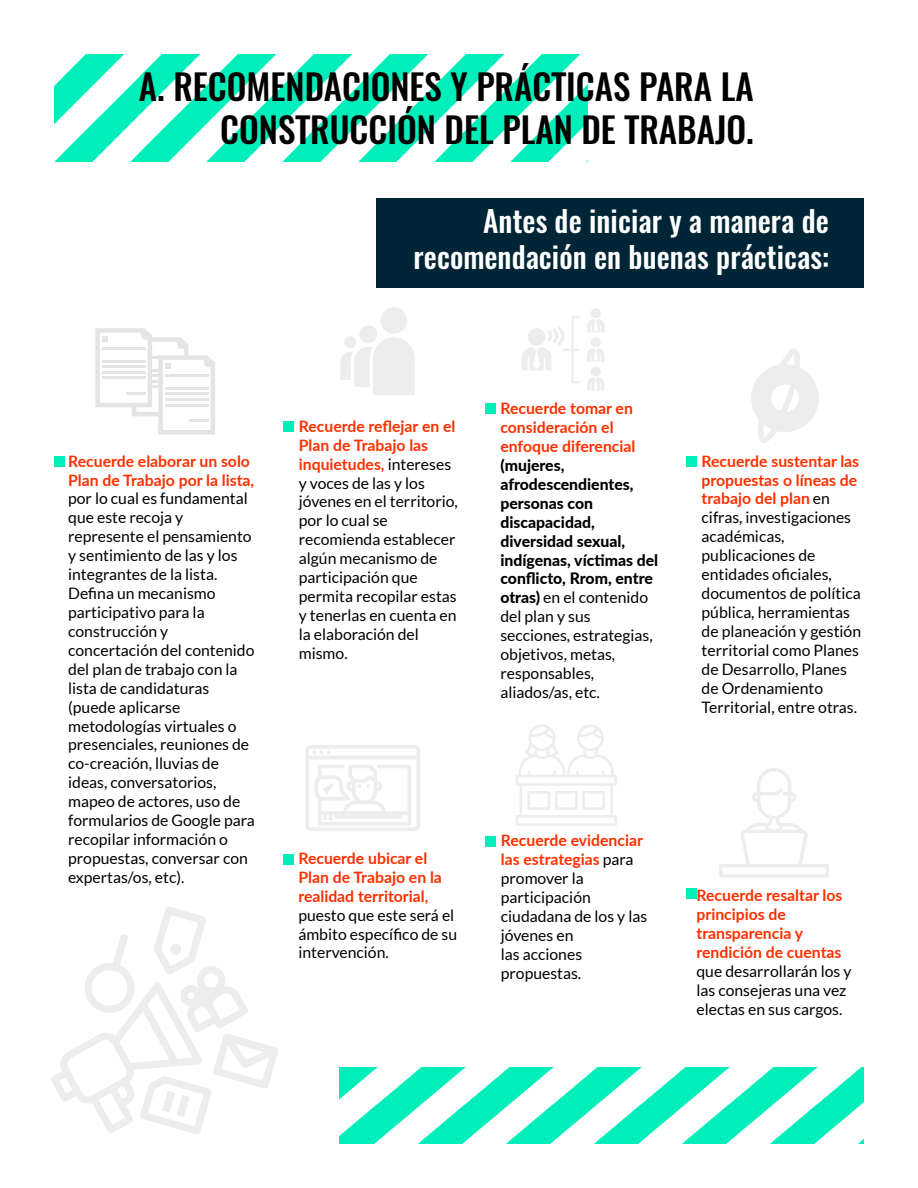
<style>
.page{position:relative;width:918px;height:1188px;background:#fff}
.page>*{position:absolute;margin:0;border:0;box-sizing:border-box;transform-origin:0 0}
.t1{font:500 35.25px/43.5px "Oswald";color:#000;text-align:right}
.t2{font:500 29.55px/35.4px "Oswald";letter-spacing:.005em;color:#fff;text-align:right}
.t3{font:15.75px/18.9px "Lato";color:#000}
.t4{font:700 15.75px/18.9px "Lato";color:#ff3000}
.t5{font:800 15.75px/18.9px "Lato";color:#000}
.s1{font-weight:700;color:#ff3000}
.s2{font-weight:400}
</style>
<div class="page">
<svg style="left:719px;top:768px;width:110px;height:110px"></svg>
<svg style="left:306px;top:745px;width:114px;height:86px"></svg>
<svg style="left:516px;top:725px;width:101px;height:101px"></svg>
<svg style="left:340px;top:1067px;width:524px;height:76px"></svg>
<svg style="left:51px;top:907px;width:227px;height:227px"></svg>
<svg style="left:54px;top:54px;width:533px;height:108px"></svg>
<svg style="left:340px;top:337px;width:75px;height:58px"></svg>
<div style="left:380px;top:307px;width:27px;height:27px;background:#ededed;border-radius:50%"></div>
<div style="left:359px;top:325px;width:18px;height:18px;background:#ededed;border-radius:50%"></div>
<div style="left:344px;top:336px;width:12px;height:12px;background:#ededed;border-radius:50%"></div>
<svg style="left:95px;top:328px;width:120px;height:107px"></svg>
<svg style="left:587px;top:319px;width:17px;height:14px"></svg>
<svg style="left:587px;top:348px;width:17px;height:14px"></svg>
<svg style="left:587px;top:377px;width:17px;height:14px"></svg>
<div style="left:591px;top:308px;width:10px;height:10px;background:#ededed;border-radius:50%"></div>
<div style="left:591px;top:337px;width:10px;height:10px;background:#ededed;border-radius:50%"></div>
<div style="left:591px;top:366px;width:10px;height:11px;background:#ededed;border-radius:50%"></div>
<svg style="left:522px;top:316px;width:58px;height:67px"></svg>
<div style="left:55px;top:457px;width:10px;height:10px;background:#00efba"></div>
<div style="left:284px;top:422px;width:10px;height:10px;background:#00efba"></div>
<div style="left:485px;top:404px;width:10px;height:10px;background:#00efba"></div>
<div style="left:686px;top:457px;width:11px;height:10px;background:#00efba"></div>
<div style="left:284px;top:854px;width:10px;height:10px;background:#00efba"></div>
<div style="left:485px;top:836px;width:10px;height:10px;background:#00efba"></div>
<div style="left:686px;top:889px;width:11px;height:10px;background:#00efba"></div>
<svg style="left:751px;top:349px;width:68px;height:94px"></svg>
<div style="left:377px;top:198px;width:487px;height:90px;background:#002536"></div>
<h1 class="t1" style="left:139px;top:65px;width:616px">A. RECOMENDACIONES Y PRÁCTICAS PARA LA<br>CONSTRUCCIÓN DEL PLAN DE TRABAJO.</h1>
<h2 class="t2" style="left:414px;top:204px;width:417px">Antes de iniciar y a manera de recomendación en buenas prácticas:</h2>
<p class="t4" style="left:68px;top:451px;width:188px">Recuerde elaborar un solo<br>Plan de Trabajo por la lista,</p>
<p class="t3" style="left:68px;top:489px;width:188px">por lo cual es fundamental que este recoja y represente el pensamiento y sentimiento de las y los integrantes de la lista.<br>Defina un mecanismo participativo para la construcción y concertación del contenido del plan de trabajo con la lista de candidaturas (puede aplicarse metodologías virtuales o presenciales, reuniones de co-creación, lluvias de ideas, conversatorios, mapeo de actores, uso de formularios de Google para recopilar información o propuestas, conversar con expertas/os, etc).</p>
<p class="t3" style="left:299px;top:416px;width:161px"><span class="s1">Recuerde reflejar en el<br>Plan de Trabajo las inquietudes,</span> intereses y voces de las y los jóvenes en el territorio, por lo cual se recomienda establecer algún mecanismo de participación que permita recopilar estas y tenerlas en cuenta en la elaboración del mismo.</p>
<p class="t4" style="left:500px;top:398px;width:137px">Recuerde tomar en consideración el enfoque diferencial</p>
<p class="t5" style="left:500px;top:455px;width:159px">(mujeres, afrodescendientes, personas con discapacidad, diversidad sexual, indígenas, víctimas del conflicto, Rrom, entre otras) <span class="s2">en el contenido del plan y sus secciones, estrategias, objetivos, metas, responsables, aliados/as, etc.</span></p>
<p class="t3" style="left:702px;top:451px;width:161px"><span class="s1">Recuerde sustentar las propuestas o líneas de trabajo del plan</span> en cifras, investigaciones académicas, publicaciones de entidades oficiales, documentos de política pública, herramientas de planeación y gestión territorial como Planes de Desarrollo, Planes de Ordenamiento<br>Territorial, entre otras.</p>
<p class="t4" style="left:298px;top:848px;width:145px">Recuerde ubicar el<br>Plan de Trabajo en la realidad territorial,</p>
<p class="t3" style="left:298px;top:905px;width:160px">puesto que este será el ámbito específico de su intervención.</p>
<p class="t3" style="left:501px;top:831px;width:148px"><span class="s1">Recuerde evidenciar las estrategias</span> para promover la participación ciudadana de los y las jóvenes en<br>las acciones propuestas.</p>
<p class="t4" style="left:697px;top:885px;width:147px">Recuerde resaltar los principios de transparencia y rendición de cuentas</p>
<p class="t3" style="left:697px;top:961px;width:156px">que desarrollarán los y las consejeras una vez electas en sus cargos.</p>
</div>
